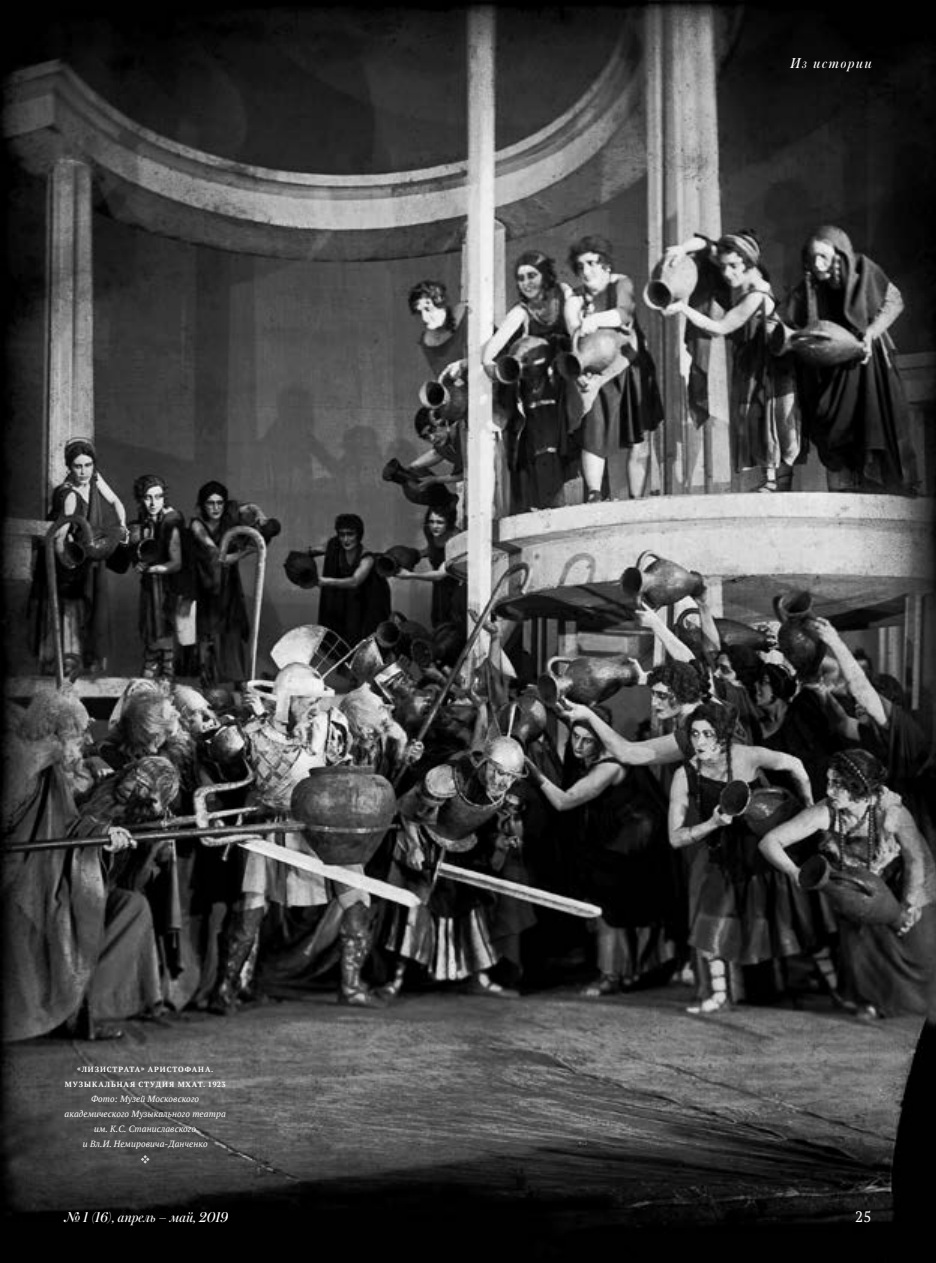
<style>
.page{position:relative;width:936px;height:1263px;background:#fff}
.page>*{position:absolute;margin:0;border:0;box-sizing:border-box;transform-origin:0 0}
.t1{font:italic 15px "Austin Cyr";color:#fff}
.t2{font:italic 15px "Austin Cyr";letter-spacing:.1em;color:#fff}
.t3{font:15px "PT Serif";color:#fff}
.t4{font:italic 9px/15px "PT Serif";letter-spacing:.01em;color:#fff;text-align:center}
.t5{font:700 7.5px "PT Serif";letter-spacing:.13em;color:#fff}
</style>
<div class="page">
<img style="left:0;top:0;width:935px;height:1263px">
<svg style="left:141px;top:1155px;width:8px;height:9px"></svg>
<p class="t5" style="left:77px;top:1064px;width:12px">«Лизис</p>
<p class="t5" style="left:113px;top:1064px;width:102px">трата» Аристофана.</p>
<p class="t5" style="left:65px;top:1079px;width:7px">Муз</p>
<p class="t5" style="left:84px;top:1079px;width:73px">ыкальная студи</p>
<p class="t5" style="left:169px;top:1079px;width:16px">я МХАТ</p>
<p class="t5" style="left:203px;top:1079px;width:24px">. 1923</p>
<p class="t4" style="left:65px;top:1091px;width:163px">Фото: Музей Московского академического Музыкального театра им. К.С. Станиславского<br>и Вл.И. Немировича-Данченко</p>
<h1 class="t2" style="left:790px;top:53px;width:83px">Из истории</h1>
<h1 class="t1" style="left:65px;top:1207px;width:165px">№ 1 (16), апрель – май, 2019</h1>
<h1 class="t3" style="left:855px;top:1207px;width:18px">25</h1>
</div>
